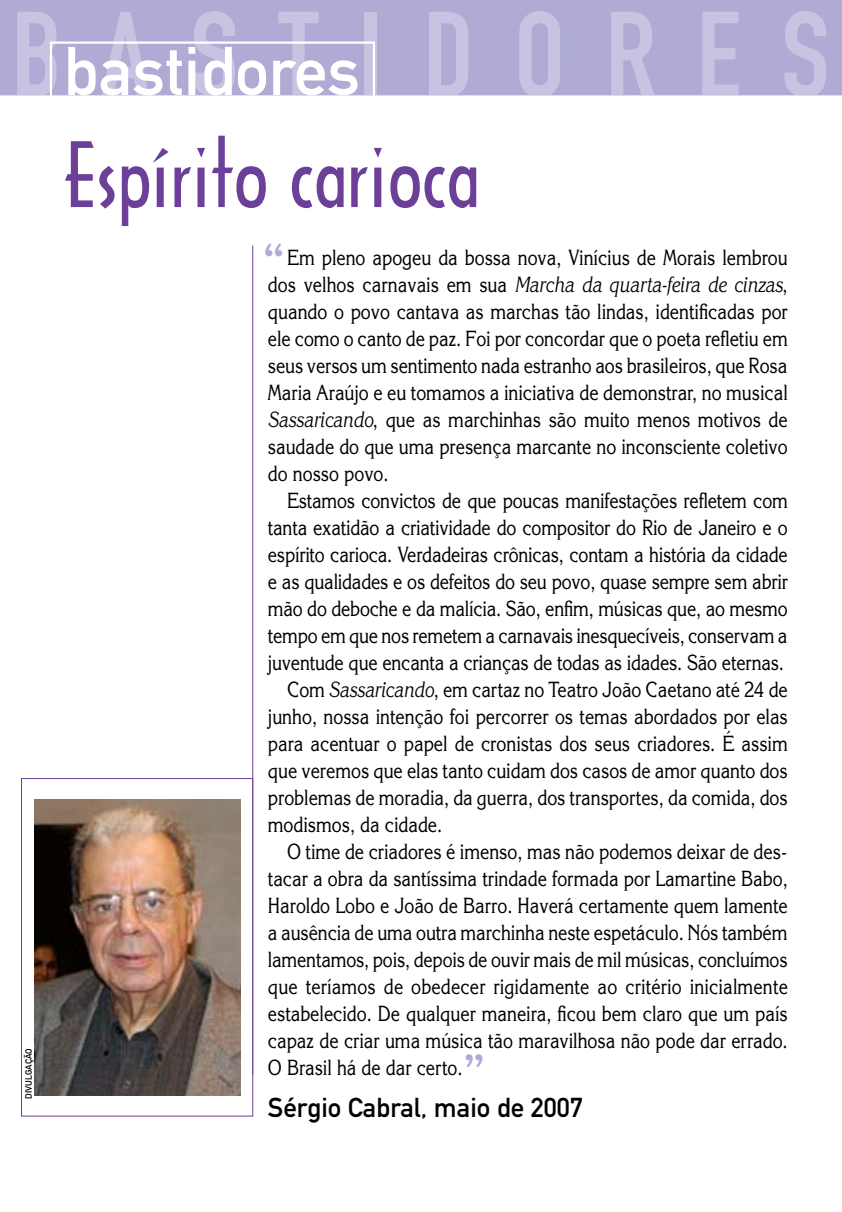
<style>
.page{position:relative;width:842px;height:1212px;background:#fff}
.page>*{position:absolute;margin:0;border:0;box-sizing:border-box;transform-origin:0 0}
.t1{font:119.25px "DIN Engschrift Alternate";letter-spacing:.34em;color:#c7c4e2}
.t2{font:85.5px "Arquitectura";letter-spacing:-.01em;color:#6c4099;scale:1.1 1}
.t3{font:67.5px "DIN Mittelschrift";color:#fff}
.t4{font:700 45px "Korinna";color:#afabd5}
.t5{font:27px "DIN Mittelschrift";color:#000}
.t6{font:21.38px/27px "Korinna";color:#000;text-align:justify;scale:.8 1}
.t7{font:9px "DIN Mittelschrift";color:#000}
.s1{font-style:italic}
</style>
<div class="page">
<img style="left:35px;top:799px;width:205px;height:297px">
<div style="left:21px;top:778px;width:232px;height:338px;border:1px solid #6c4099"></div>
<div style="left:0;top:0;width:842px;height:96px;background:#afabd5"></div>
<div style="left:50px;top:41px;width:325px;height:74px;border:2px solid #fff"></div>
<hr style="left:252px;top:246px;width:1px;height:829px;background:#6c4099">
<h1 class="t1" style="left:11px;top:-15px;width:819px">BASTIDORES</h1>
<h3 class="t3" style="left:64px;top:32px;width:298px">bastidores</h3>
<h2 class="t2" style="left:64px;top:122px;width:380px">Espírito carioca</h2>
<p class="t6" style="left:268px;top:244px;width:651px;text-indent:19px">Em pleno apogeu da bossa nova, Vinícius de Morais lembrou dos velhos carnavais em sua <span class="s1">Marcha da quarta-feira de cinzas</span>, quando o povo cantava as marchas tão lindas, identificadas por ele como o canto de paz. Foi por concordar que o poeta refletiu em seus versos um sentimento nada estranho aos brasileiros, que Rosa Maria Araújo e eu tomamos a iniciativa de demonstrar, no musical <span class="s1">Sassaricando</span>, que as marchinhas são muito menos motivos de saudade do que uma presença marcante no inconsciente coletivo do nosso povo.</p>
<p class="t6" style="left:287px;top:487px;width:627px">Estamos convictos de que poucas manifestações refletem com</p>
<p class="t6" style="left:268px;top:514px;width:651px">tanta exatidão a criatividade do compositor do Rio de Janeiro e o</p>
<p class="t6" style="left:268px;top:541px;width:651px">espírito carioca. Verdadeiras crônicas, contam a história da cidade</p>
<p class="t6" style="left:268px;top:568px;width:651px">e as qualidades e os defeitos do seu povo, quase sempre sem abrir</p>
<p class="t6" style="left:268px;top:595px;width:651px">mão do deboche e da malícia. São, enfim, músicas que, ao mesmo</p>
<p class="t6" style="left:268px;top:622px;width:651px">tempo em que nos remetem a carnavais inesquecíveis, conservam a</p>
<p class="t6" style="left:268px;top:649px;width:647px">juventude que encanta a crianças de todas as idades. São eternas.</p>
<p class="t6" style="left:287px;top:676px;width:627px">Com <span class="s1">Sassaricando</span>, em cartaz no Teatro João Caetano até 24 de</p>
<p class="t6" style="left:268px;top:703px;width:651px">junho, nossa intenção foi percorrer os temas abordados por elas</p>
<p class="t6" style="left:268px;top:730px;width:651px">para acentuar o papel de cronistas dos seus criadores. É assim</p>
<p class="t6" style="left:268px;top:757px;width:651px">que veremos que elas tanto cuidam dos casos de amor quanto dos</p>
<p class="t6" style="left:268px;top:784px;width:651px">problemas de moradia, da guerra, dos transportes, da comida, dos</p>
<p class="t6" style="left:268px;top:811px;width:220px">modismos, da cidade.</p>
<p class="t6" style="left:287px;top:838px;width:627px">O time de criadores é imenso, mas não podemos deixar de des-</p>
<p class="t6" style="left:268px;top:865px;width:651px">tacar a obra da santíssima trindade formada por Lamartine Babo,</p>
<p class="t6" style="left:268px;top:892px;width:651px">Haroldo Lobo e João de Barro. Haverá certamente quem lamente</p>
<p class="t6" style="left:268px;top:919px;width:651px">a ausência de uma outra marchinha neste espetáculo. Nós também</p>
<p class="t6" style="left:268px;top:946px;width:651px">lamentamos, pois, depois de ouvir mais de mil músicas, concluímos</p>
<p class="t6" style="left:268px;top:973px;width:652px">que teríamos de obedecer rigidamente ao critério inicialmente</p>
<p class="t6" style="left:268px;top:1000px;width:651px">estabelecido. De qualquer maneira, ficou bem claro que um país</p>
<p class="t6" style="left:268px;top:1027px;width:651px">capaz de criar uma música tão maravilhosa não pode dar errado.</p>
<p class="t6" style="left:268px;top:1054px;width:245px">O Brasil há de dar certo.</p>
<p class="t5" style="left:268px;top:1091px;width:316px">Sérgio Cabral, maio de 2007</p>
<h3 class="t4" style="left:262px;top:232px;width:25px">“</h3>
<p class="t7" style="left:23px;top:1099px;width:52px;rotate:-90deg">divulgação</p>
<h3 class="t4" style="left:462px;top:1043px;width:25px">”</h3>
</div>
